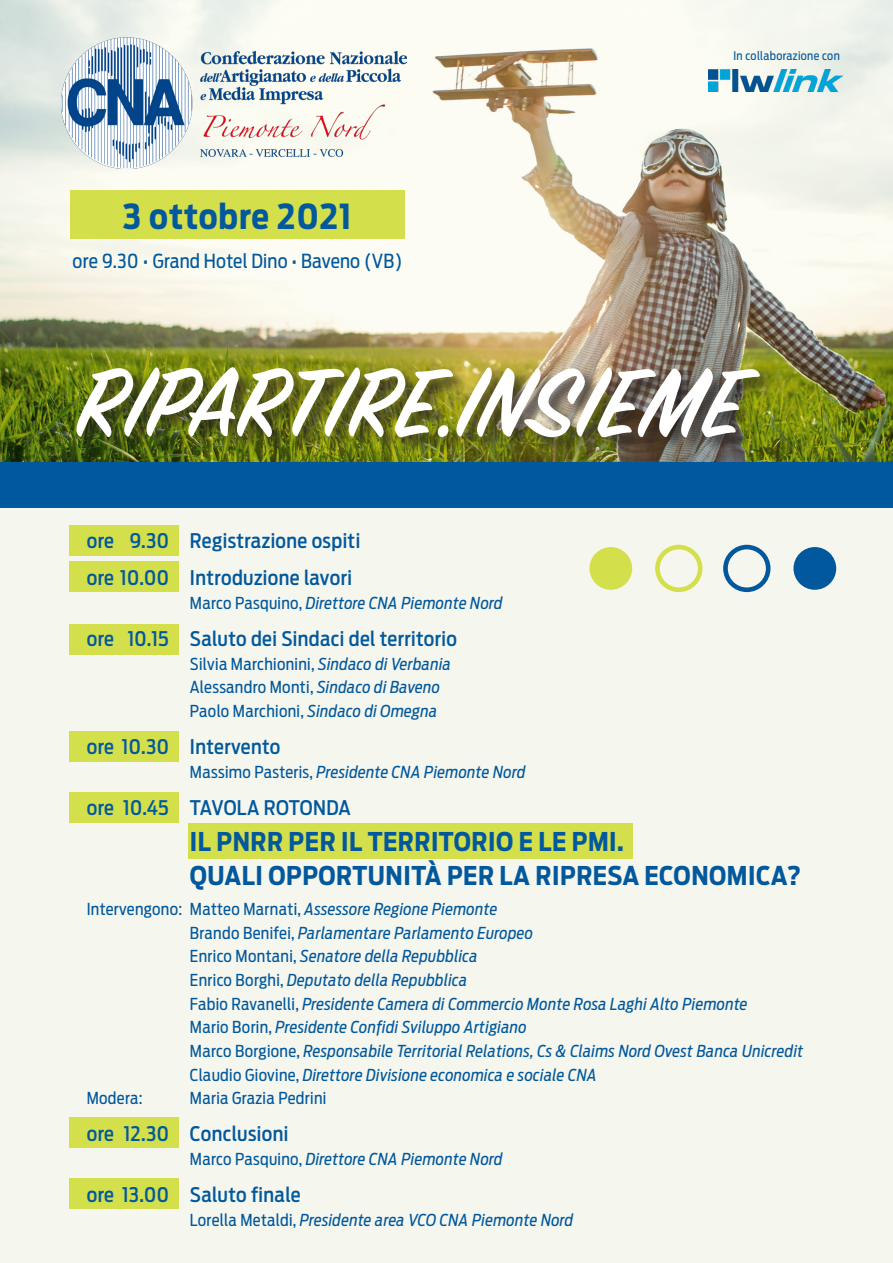
<style>
.page{position:relative;width:893px;height:1263px;background:#fff}
.page>*{position:absolute;margin:0;border:0;box-sizing:border-box;transform-origin:0 0}
.t1{font:600 107.1px "Sign Painter House Script";letter-spacing:.01em;color:#fff}
.t2{font:700 34.2px "Antenna Condensed";letter-spacing:.03em;color:#01589c}
.t3{font:700 25.65px "Antenna Condensed";letter-spacing:.02em;color:#01589c}
.t4{font:500 20.1px "Antenna Condensed";letter-spacing:.02em;color:#01589c}
.t5{font:19.35px "Antenna Condensed";letter-spacing:.01em;color:#01589c}
.t6{font:italic 16.35px "Antenna Condensed";letter-spacing:.02em;color:#01589c}
.t7{font:16.35px/23.7px "Antenna Condensed";letter-spacing:.02em;color:#01589c}
.t8{font:11.85px "Antenna Condensed";letter-spacing:.03em;color:#01589c}
.s1{font-style:normal}
.s2{font-style:italic}
</style>
<div class="page">
<div style="left:0;top:499px;width:893px;height:764px;background:#f5f6ee"></div>
<img style="left:0;top:0;width:893px;height:462px">
<div style="left:70px;top:190px;width:335px;height:49px;background:#d4df4c"></div>
<div style="left:0;top:462px;width:893px;height:46px;background:#01589c"></div>
<div style="left:793px;top:547px;width:43px;height:43px;background:#01589c;border-radius:50%"></div>
<div style="left:723px;top:545px;width:47px;height:47px;border:5px solid #01589c;border-radius:50%"></div>
<div style="left:655px;top:545px;width:47px;height:47px;border:5px solid #d4df4c;border-radius:50%"></div>
<div style="left:589px;top:547px;width:43px;height:43px;background:#d4df4c;border-radius:50%"></div>
<div style="left:75px;top:366px;width:703px;height:90px;background:#231f20;opacity:.75"></div>
<img style="left:62px;top:37px;width:344px;height:131px">
<div style="left:69px;top:526px;width:109px;height:30px;background:#d4df4c"></div>
<div style="left:69px;top:562px;width:109px;height:30px;background:#d4df4c"></div>
<div style="left:69px;top:624px;width:109px;height:31px;background:#d4df4c"></div>
<div style="left:69px;top:731px;width:109px;height:30px;background:#d4df4c"></div>
<div style="left:69px;top:792px;width:109px;height:31px;background:#d4df4c"></div>
<div style="left:188px;top:823px;width:445px;height:35px;background:#d4df4c"></div>
<div style="left:69px;top:1118px;width:109px;height:30px;background:#d4df4c"></div>
<div style="left:69px;top:1178px;width:109px;height:30px;background:#d4df4c"></div>
<img style="left:708px;top:69px;width:135px;height:22px">
<p class="t2" style="left:123px;top:194px;width:230px">3 ottobre 2021</p>
<p class="t5" style="left:72px;top:248px;width:331px">ore 9.30 • Grand Hotel Dino • Baveno (VB)</p>
<p class="t8" style="left:733px;top:48px;width:108px">In collaborazione con</p>
<p class="t1" style="left:77px;top:338px;width:669px">RIPARTIRE.INSIEME</p>
<p class="t4" style="left:87px;top:528px;width:275px">ore 9.30 Registrazione ospiti</p>
<p class="t4" style="left:87px;top:565px;width:267px">ore 10.00 Introduzione lavori</p>
<p class="t6" style="left:190px;top:592px;width:314px"><span class="s1">Marco Pasquino,</span> Direttore CNA Piemonte Nord</p>
<p class="t4" style="left:87px;top:625px;width:372px">ore 10.15 Saluto dei Sindaci del territorio</p>
<p class="t7" style="left:190px;top:651px;width:263px">Silvia Marchionini, <span class="s2">Sindaco di Verbania<br></span>Alessandro Monti, <span class="s2">Sindaco di Baveno<br></span>Paolo Marchioni, <span class="s2">Sindaco di Omegna</span></p>
<p class="t4" style="left:87px;top:733px;width:195px">ore 10.30 Intervento</p>
<p class="t6" style="left:190px;top:761px;width:337px"><span class="s1">Massimo Pasteris,</span> Presidente CNA Piemonte Nord</p>
<p class="t4" style="left:87px;top:794px;width:266px">ore 10.45 TAVOLA ROTONDA</p>
<p class="t3" style="left:190px;top:825px;width:435px">IL PNRR PER IL TERRITORIO E LE PMI.</p>
<p class="t3" style="left:190px;top:859px;width:613px">QUALI OPPORTUNITÀ PER LA RIPRESA ECONOMICA?</p>
<p class="t7" style="left:87px;top:897px;width:412px">Intervengono: Matteo Marnati, <span class="s2">Assessore Regione Piemonte</span></p>
<p class="t6" style="left:190px;top:922px;width:345px"><span class="s1">Brando Benifei,</span> Parlamentare Parlamento Europeo</p>
<p class="t6" style="left:190px;top:946px;width:289px"><span class="s1">Enrico Montani,</span> Senatore della Repubblica</p>
<p class="t6" style="left:190px;top:969px;width:279px"><span class="s1">Enrico Borghi,</span> Deputato della Repubblica</p>
<p class="t6" style="left:190px;top:993px;width:559px"><span class="s1">Fabio Ravanelli,</span> Presidente Camera di Commercio Monte Rosa Laghi Alto Piemonte</p>
<p class="t6" style="left:190px;top:1017px;width:338px"><span class="s1">Mario Borin,</span> Presidente Confidi Sviluppo Artigiano</p>
<p class="t6" style="left:190px;top:1040px;width:615px"><span class="s1">Marco Borgione,</span> Responsabile Territorial Relations, Cs &amp; Claims Nord Ovest Banca Unicredit</p>
<p class="t6" style="left:190px;top:1064px;width:408px"><span class="s1">Claudio Giovine,</span> Direttore Divisione economica e sociale CNA</p>
<p class="t7" style="left:87px;top:1086px;width:57px">Modera:</p>
<p class="t7" style="left:190px;top:1086px;width:138px">Maria Grazia Pedrini</p>
<p class="t4" style="left:87px;top:1121px;width:203px">ore 12.30 Conclusioni</p>
<p class="t6" style="left:190px;top:1148px;width:314px"><span class="s1">Marco Pasquino,</span> Direttore CNA Piemonte Nord</p>
<p class="t4" style="left:87px;top:1181px;width:215px">ore 13.00 Saluto finale</p>
<p class="t6" style="left:190px;top:1209px;width:385px"><span class="s1">Lorella Metaldi,</span> Presidente area VCO CNA Piemonte Nord</p>
</div>
